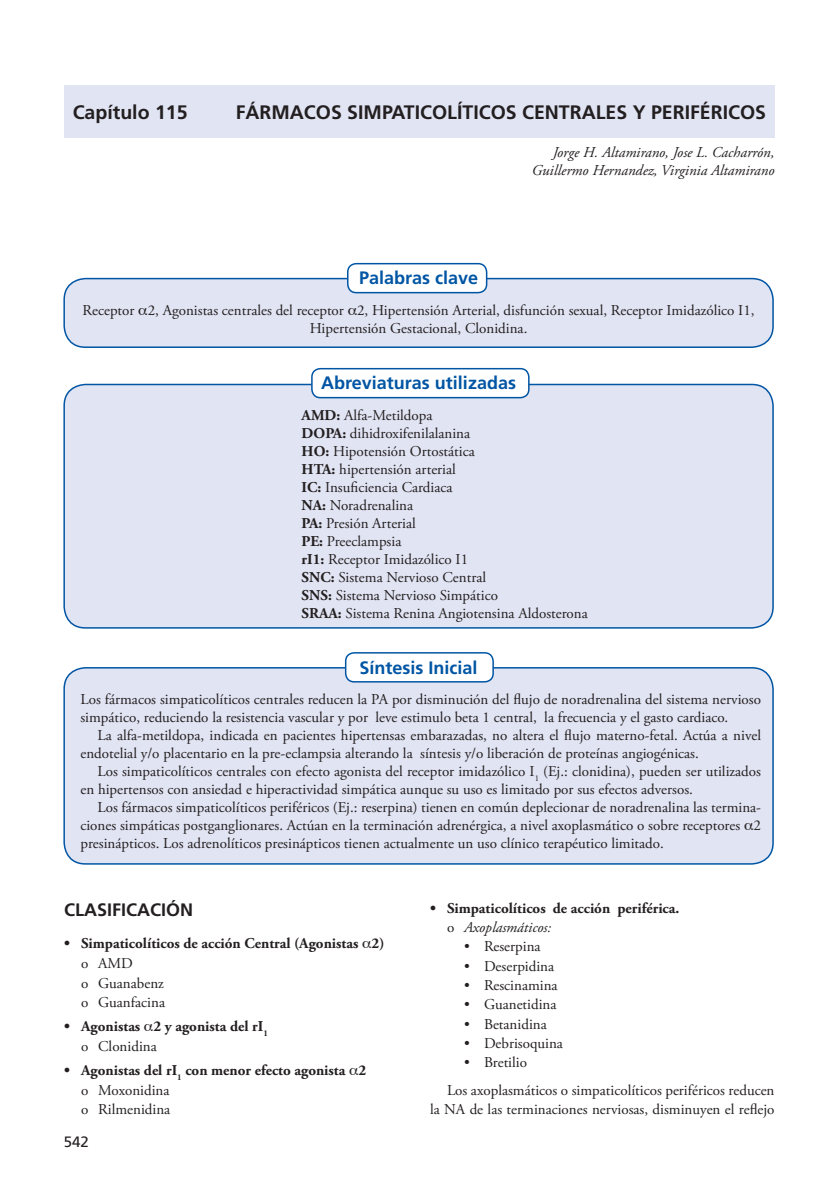
<style>
.page{position:relative;width:838px;height:1178px;background:#fff}
.page>*{position:absolute;margin:0;border:0;box-sizing:border-box;transform-origin:0 0}
.t1{font:700 19.5px "Frutiger";color:#231f20}
.t2{font:700 18px "Frutiger";color:#0055a4}
.t3{font:700 18px "Frutiger";color:#231f20}
.t4{font:15px/18px "Adobe Garamond Pro";color:#231f20}
.t5{font:700 15px/19.6px "Adobe Garamond Pro";color:#231f20}
.t6{font:italic 15px/18px "Adobe Garamond Pro";color:#231f20;text-align:right}
.t7{font:15px "Frutiger";color:#231f20}
.s1{font-weight:700}
.s2{font-weight:400}
.s3{font-weight:400;font-style:italic}
</style>
<div class="page">
<div style="left:64px;top:85px;width:710px;height:52px;background:#e1e4f3"></div>
<div style="left:64px;top:384px;width:709px;height:244px;background:#e1e4f3;border-radius:21px"></div>
<div style="left:63px;top:384px;width:710px;height:245px;border:2px solid #0055a4;border-radius:21px"></div>
<div style="left:312px;top:369px;width:217px;height:29px;background:#fff;border-radius:9px"></div>
<div style="left:311px;top:368px;width:218px;height:30px;border:2px solid #0055a4;border-radius:9px"></div>
<div style="left:64px;top:668px;width:709px;height:196px;background:#e1e4f3;border-radius:21px"></div>
<div style="left:63px;top:667px;width:710px;height:198px;border:2px solid #0055a4;border-radius:21px"></div>
<div style="left:346px;top:653px;width:147px;height:29px;background:#fff;border-radius:9px"></div>
<div style="left:345px;top:652px;width:149px;height:30px;border:2px solid #0055a4;border-radius:9px"></div>
<div style="left:64px;top:279px;width:709px;height:68px;background:#e1e4f3;border-radius:21px"></div>
<div style="left:63px;top:278px;width:710px;height:70px;border:2px solid #0055a4;border-radius:21px"></div>
<div style="left:348px;top:264px;width:138px;height:29px;background:#fff;border-radius:9px"></div>
<div style="left:347px;top:263px;width:140px;height:30px;border:2px solid #0055a4;border-radius:9px"></div>
<h1 class="t1" style="left:73px;top:100px;width:116px">Capítulo 115</h1>
<h1 class="t1" style="left:236px;top:100px;width:532px">FÁRMACOS SIMPATICOLÍTICOS CENTRALES Y PERIFÉRICOS</h1>
<p class="t6" style="left:532px;top:143px;width:244px">Jorge H. Altamirano, Jose L. Cacharrón,<br>Guillermo Hernandez, Virginia Altamirano</p>
<p class="t2" style="left:359px;top:267px;width:121px">Palabras clave</p>
<p class="t4" style="left:83px;top:301px;width:673px;text-align:center">Receptor 2, Agonistas centrales del receptor 2, Hipertensión Arterial, disfunción sexual, Receptor Imidazólico I1,<br>Hipertensión Gestacional, Clonidina.</p>
<p class="t2" style="left:321px;top:372px;width:196px">Abreviaturas utilizadas</p>
<p class="t4" style="left:302px;top:406px;width:288px"><span class="s1">AMD:</span> Alfa-Metildopa<br><span class="s1">DOPA:</span> dihidroxifenilalanina<br><span class="s1">HO:</span> Hipotensión Ortostática<br><span class="s1">HTA:</span> hipertensión arterial<br><span class="s1">IC:</span> Insuficiencia Cardiaca<br><span class="s1">NA:</span> Noradrenalina<br><span class="s1">PA:</span> Presión Arterial<br><span class="s1">PE:</span> Preeclampsia<br><span class="s1">rI1:</span> Receptor Imidazólico I1<br><span class="s1">SNC:</span> Sistema Nervioso Central<br><span class="s1">SNS:</span> Sistema Nervioso Simpático<br><span class="s1">SRAA:</span> Sistema Renina Angiotensina Aldosterona</p>
<p class="t2" style="left:359px;top:657px;width:120px">Síntesis Inicial</p>
<p class="t4" style="left:80px;top:691px;width:682px">Los fármacos simpaticolíticos centrales reducen la PA por disminución del flujo de noradrenalina del sistema nervioso simpático, reduciendo la resistencia vascular y por leve estimulo beta 1 central, la frecuencia y el gasto cardiaco.</p>
<p class="t4" style="left:80px;top:727px;width:682px;text-indent:17px">La alfa-metildopa, indicada en pacientes hipertensas embarazadas, no altera el flujo materno-fetal. Actúa a nivel endotelial y/o placentario en la pre-eclampsia alterando la síntesis y/o liberación de proteínas angiogénicas.</p>
<p class="t4" style="left:80px;top:763px;width:682px;text-indent:17px">Los simpaticolíticos centrales con efecto agonista del receptor imidazólico I<sub>1</sub> (Ej.: clonidina), pueden ser utilizados en hipertensos con ansiedad e hiperactividad simpática aunque su uso es limitado por sus efectos adversos.</p>
<p class="t4" style="left:80px;top:799px;width:682px;text-align:justify;text-indent:17px">Los fármacos simpaticolíticos periféricos (Ej.: reserpina) tienen en común deplecionar de noradrenalina las termina&shy;ciones simpáticas postganglionares. Actúan en la terminación adrenérgica, a nivel axoplasmático o sobre receptores 2 presinápticos. Los adrenolíticos presinápticos tienen actualmente un uso clínico terapéutico limitado.</p>
<p class="t3" style="left:64px;top:899px;width:131px">CLASIFICACIÓN</p>
<p class="t5" style="left:64px;top:934px;width:322px">• Simpaticolíticos de acción Central (Agonistas 2)</p>
<p class="t4" style="left:81px;top:954px;width:85px;line-height:19.6px">o AMD<br>o Guanabenz o Guanfacina</p>
<p class="t5" style="left:81px;top:1017px;width:188px;text-indent:-17px">• Agonistas 2 y agonista del rI<sub>1 </sub><span class="s2">o Clonidina</span></p>
<p class="t5" style="left:81px;top:1060px;width:287px;text-indent:-17px">• Agonistas del rI<sub>1</sub> con menor efecto agonista 2 <span class="s2">o Moxonidina<br>o Rilmenidina</span></p>
<p class="t7" style="left:64px;top:1133px;width:27px">542</p>
<p class="t5" style="left:447px;top:899px;width:234px;line-height:19.2px;text-indent:-17px">• Simpaticolíticos de acción periférica. <span class="s2">o</span> <span class="s3">Axoplasmáticos:</span></p>
<p class="t4" style="left:464px;top:938px;width:78px">• Reserpina</p>
<p class="t4" style="left:464px;top:957px;width:92px">• Deserpidina</p>
<p class="t4" style="left:464px;top:977px;width:95px">• Rescinamina</p>
<p class="t4" style="left:464px;top:996px;width:94px">• Guanetidina</p>
<p class="t4" style="left:464px;top:1015px;width:84px">• Betanidina</p>
<p class="t4" style="left:464px;top:1034px;width:100px">• Debrisoquina</p>
<p class="t4" style="left:447px;top:1049px;width:329px;line-height:27.8px;text-indent:17px">• Bretilio<br>Los axoplasmáticos o simpaticolíticos periféricos reducen</p>
<p class="t4" style="left:430px;top:1101px;width:346px">la NA de las terminaciones nerviosas, disminuyen el reflejo</p>
</div>
